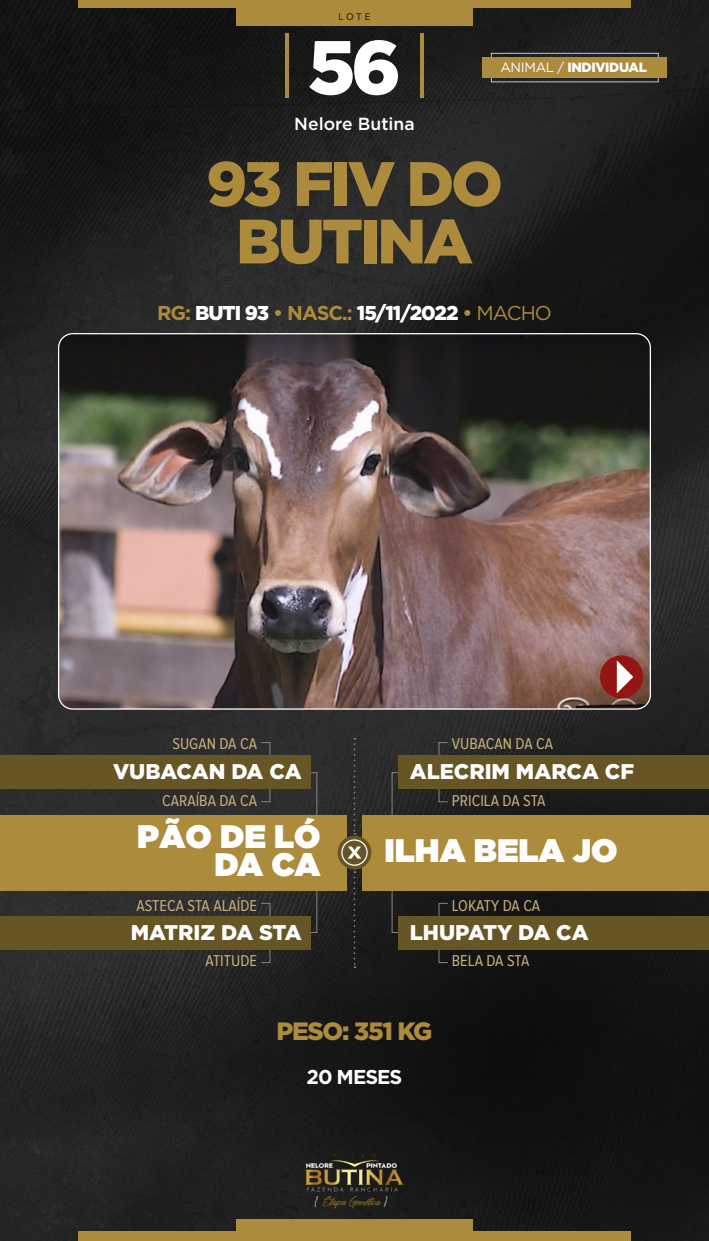
<style>
.page{position:relative;width:709px;height:1241px;background:#fff}
.page>*{position:absolute;margin:0;border:0;box-sizing:border-box;transform-origin:0 0}
.t1{font:900 75.88px "Gotham";color:#fff}
.t2{font:900 62.5px/57.5px "Gotham";letter-spacing:-.05em;color:#ac8b3d;text-align:center}
.t3{font:900 32.5px/28.8px "Gotham";color:#fff;text-align:right}
.t4{font:900 25px "Gotham";letter-spacing:-.05em;color:#ac8b3d}
.t5{font:900 21.25px "Gotham";color:#fff}
.t6{font:900 20px "Gotham";letter-spacing:-.05em;color:#fff}
.t7{font:700 20px "Gotham";letter-spacing:-.05em;color:#fff}
.t8{font:500 17.5px "Gotham";color:#fff}
.t9{font:16.25px "Proxima Nova Cond";color:#c8b17c}
.t10{font:900 13.38px "Gotham";letter-spacing:-.025em;color:#fff}
.t11{font:10px "Proxima Nova";color:#171717}
.s1{font-weight:400}
.s2{font-weight:700;color:#ac8b3d}
.s3{font-weight:400;color:#ac8b3d}
</style>
<div class="page">
<img style="left:0;top:0;width:709px;height:1240px">
<svg style="left:78px;top:0;width:553px;height:26px;background:#705c2d"></svg>
<svg style="left:78px;top:1218px;width:553px;height:22px;background:#796331"></svg>
<svg style="left:482px;top:53px;width:185px;height:29px;background:#8d753d"></svg>
<svg style="left:0;top:737px;width:709px;height:230px;background:#61522c"></svg>
<svg style="left:285px;top:34px;width:4px;height:64px"></svg>
<svg style="left:420px;top:34px;width:4px;height:64px"></svg>
<img style="left:287px;top:1141px;width:135px;height:78px">
<img style="left:59px;top:333px;width:591px;height:376px">
<div style="left:600px;top:655px;width:43px;height:43px;background:#941612;border-radius:50%"></div>
<svg style="left:617px;top:660px;width:16px;height:33px"></svg>
<p class="t11" style="left:338px;top:11px;width:33px">LOTE</p>
<h1 class="t1" style="left:308px;top:23px;width:95px">56</h1>
<p class="t8" style="left:294px;top:114px;width:122px">Nelore Butina</p>
<p class="t10" style="left:500px;top:59px;width:148px"><span class="s1">ANIMAL /</span> INDIVIDUAL</p>
<h2 class="t2" style="left:206px;top:153px;width:298px">93 FIV DO<br>BUTINA</h2>
<p class="t6" style="left:157px;top:301px;width:396px"><span class="s2">RG:</span> BUTI 93 <span class="s2">• NASC.:</span> 15/11/2022 <span class="s2">•</span> <span class="s3">MACHO</span></p>
<p class="t9" style="left:172px;top:734px;width:86px">SUGAN DA CA</p>
<p class="t9" style="left:452px;top:734px;width:103px">VUBACAN DA CA</p>
<h3 class="t5" style="left:113px;top:758px;width:190px">VUBACAN DA CA</h3>
<h3 class="t5" style="left:410px;top:758px;width:226px">ALECRIM MARCA CF</h3>
<p class="t9" style="left:162px;top:791px;width:96px">CARAÍBA DA CA</p>
<p class="t9" style="left:452px;top:791px;width:95px">PRICILA DA STA</p>
<h3 class="t3" style="left:137px;top:820px;width:185px">PÃO DE LÓ<br>DA CA</h3>
<h3 class="t3" style="left:384px;top:835px;width:234px">ILHA BELA JO</h3>
<p class="t9" style="left:137px;top:896px;width:122px">ASTECA STA ALAÍDE</p>
<p class="t9" style="left:452px;top:896px;width:90px">LOKATY DA CA</p>
<h3 class="t5" style="left:131px;top:920px;width:172px">MATRIZ DA STA</h3>
<h3 class="t5" style="left:410px;top:920px;width:180px">LHUPATY DA CA</h3>
<p class="t9" style="left:205px;top:951px;width:53px">ATITUDE</p>
<p class="t9" style="left:452px;top:951px;width:79px">BELA DA STA</p>
<h3 class="t4" style="left:276px;top:1016px;width:157px">PESO: 351 KG</h3>
<p class="t7" style="left:306px;top:1064px;width:97px">20 MESES</p>
</div>
